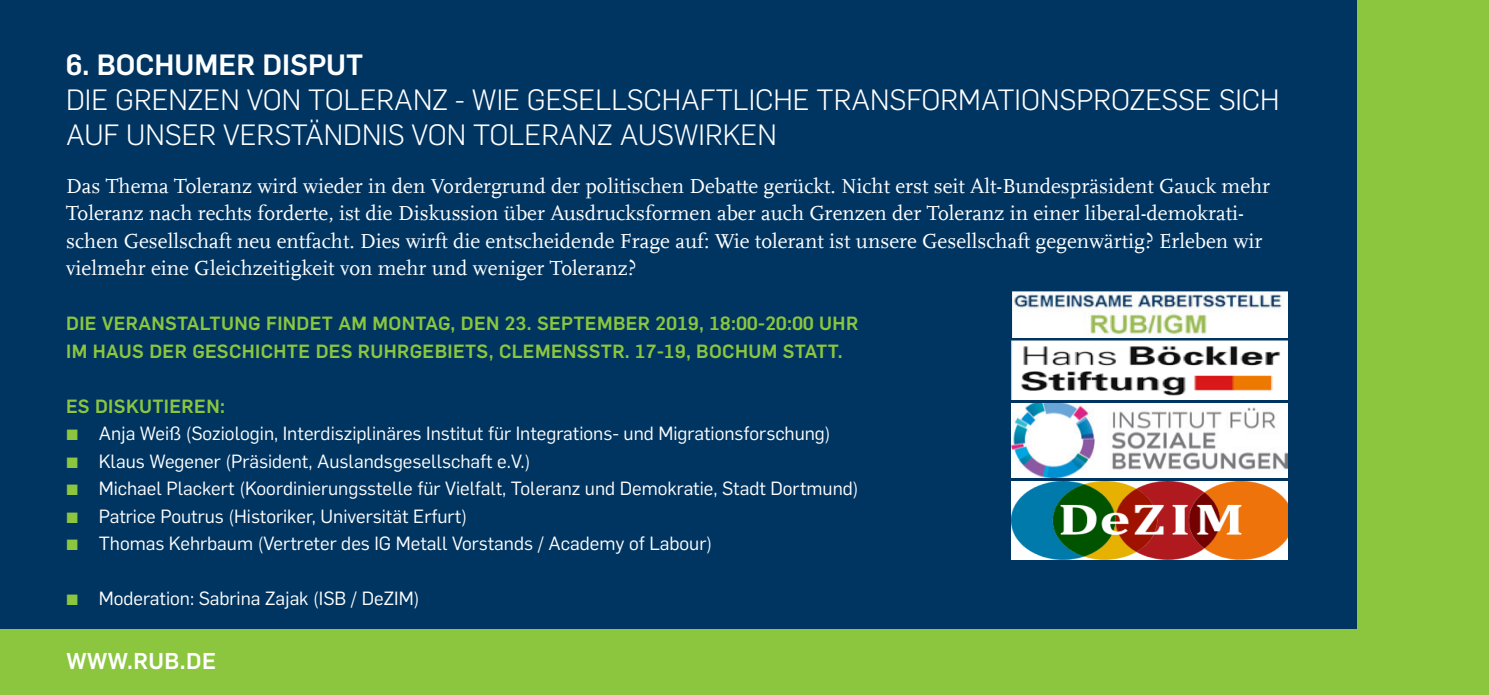
<style>
.page{position:relative;width:1489px;height:695px;background:#fff}
.page>*{position:absolute;margin:0;border:0;box-sizing:border-box;transform-origin:0 0}
.Headline_Zeile2{font:300 28.75px/35px "Rub Flama";color:#fff}
.Headline_Zeile1{font:700 28.75px "Rub Flama";color:#fff}
.webadresse{font:700 22.5px "Rub Flama";letter-spacing:.02em;color:#fff}
.Fliesstext{font:21.25px/27.5px "RUB Scala MZ";color:#fff}
.t1{font:18.75px "Rub Flama";color:#fff}
.Subline{font:700 18.75px "Rub Flama";letter-spacing:.02em;color:#8bc63e}
.s1{color:#8bc63e}
</style>
<div class="page">
<div style="left:0;top:0;width:1488px;height:694px;background:#8bc63e"></div>
<div style="left:0;top:0;width:1356px;height:628px;background:#003562"></div>
<img style="left:1011px;top:481px;width:276px;height:78px">
<img style="left:1011px;top:340px;width:276px;height:60px">
<img style="left:1012px;top:291px;width:275px;height:47px">
<img style="left:1011px;top:403px;width:276px;height:75px">
<p class="Headline_Zeile1" style="left:66px;top:44px;width:298px">6. BOCHUMER DISPUT</p>
<p class="Headline_Zeile2" style="left:66px;top:80px;width:1214px">DIE GRENZEN VON TOLERANZ - WIE GESELLSCHAFTLICHE TRANSFORMATIONSPROZESSE SICH<br>AUF UNSER VERSTÄNDNIS VON TOLERANZ AUSWIRKEN</p>
<p class="Fliesstext" style="left:66px;top:171px;width:1205px">Das Thema Toleranz wird wieder in den Vordergrund der politischen Debatte gerückt. Nicht erst seit Alt-Bundespräsident Gauck mehr Toleranz nach rechts forderte, ist die Diskussion über Ausdrucksformen aber auch Grenzen der Toleranz in einer liberal-demokrati&shy;schen Gesellschaft neu entfacht. Dies wirft die entscheidende Frage auf: Wie tolerant ist unsere Gesellschaft gegenwärtig? Erleben wir vielmehr eine Gleichzeitigkeit von mehr und weniger Toleranz?</p>
<p class="Subline" style="left:66px;top:310px;width:793px">DIE VERANSTALTUNG FINDET AM MONTAG, DEN 23. SEPTEMBER 2019, 18:00-20:00 UHR</p>
<p class="Subline" style="left:66px;top:337px;width:777px">IM HAUS DER GESCHICHTE DES RUHRGEBIETS, CLEMENSSTR. 17-19, BOCHUM STATT.</p>
<p class="Subline" style="left:66px;top:392px;width:160px">ES DISKUTIEREN:</p>
<p class="t1" style="left:66px;top:420px;width:766px"><span class="s1">▪</span> Anja Weiß (Soziologin, Interdisziplinäres Institut für Integrations- und Migrationsforschung)</p>
<p class="t1" style="left:66px;top:448px;width:466px"><span class="s1">▪</span> Klaus Wegener (Präsident, Auslandsgesellschaft e.V.)</p>
<p class="t1" style="left:66px;top:475px;width:794px"><span class="s1">▪</span> Michael Plackert (Koordinierungsstelle für Vielfalt, Toleranz und Demokratie, Stadt Dortmund)</p>
<p class="t1" style="left:66px;top:503px;width:402px"><span class="s1">▪</span> Patrice Poutrus (Historiker, Universität Erfurt)</p>
<p class="t1" style="left:66px;top:530px;width:647px"><span class="s1">▪</span> Thomas Kehrbaum (Vertreter des IG Metall Vorstands / Academy of Labour)</p>
<p class="t1" style="left:66px;top:585px;width:355px"><span class="s1">▪</span> Moderation: Sabrina Zajak (ISB / DeZIM)</p>
<p class="webadresse" style="left:67px;top:644px;width:151px">WWW.RUB.DE</p>
</div>
